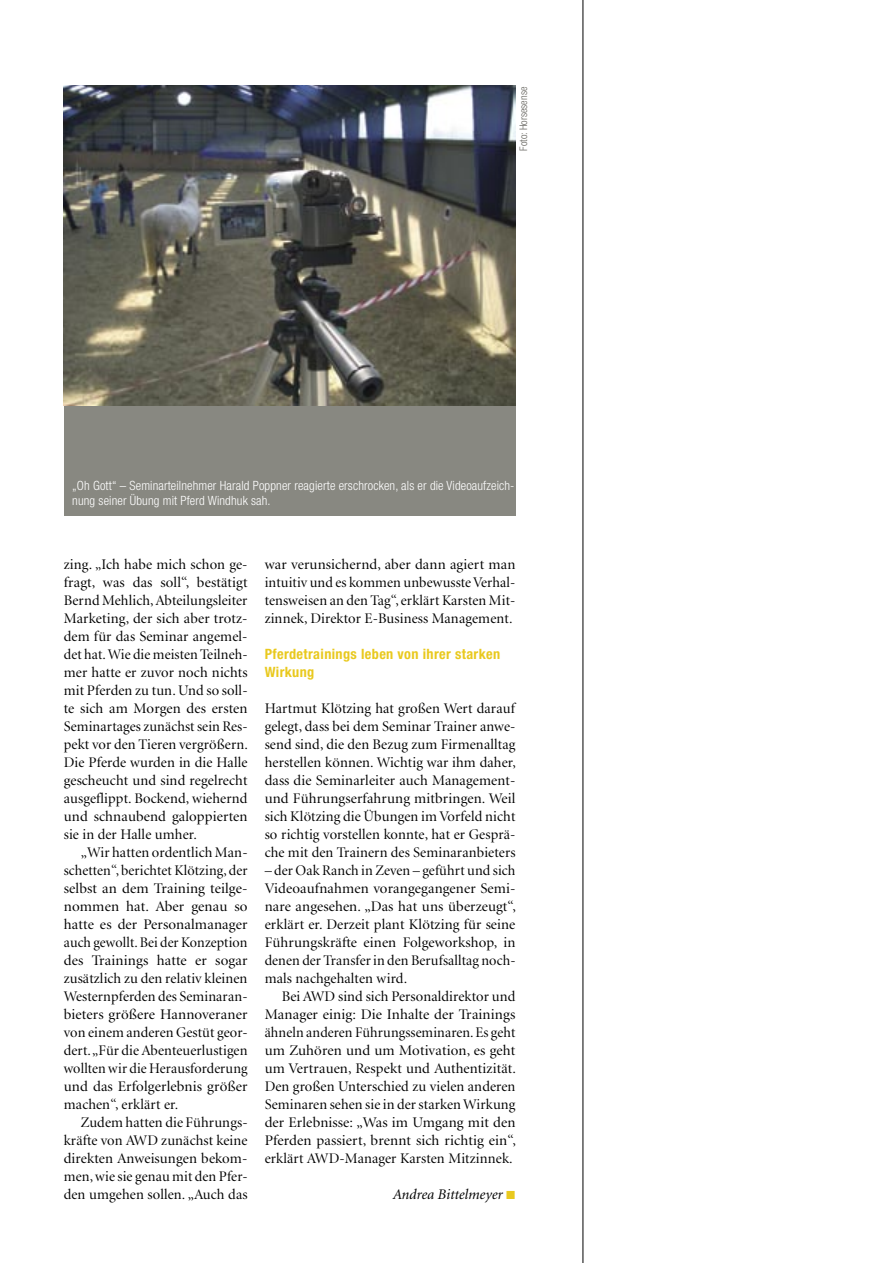
<style>
.page{position:relative;width:893px;height:1263px;background:#fff}
.page>*{position:absolute;margin:0;border:0;box-sizing:border-box;transform-origin:0 0}
.t1{font:14.7px/18px "Minion Display";letter-spacing:.01em;color:#000;text-align:justify}
.t2{font:italic 14.7px "Minion";color:#000}
.t3{font:700 condensed 14.25px/18px "Helvetica Neue LT";letter-spacing:.025em;color:#e9c91e}
.t4{font:300 condensed 12.75px/15px "Helvetica Neue LT";letter-spacing:.01em;color:#fff}
.t5{font:300 condensed 10.5px "Helvetica Neue LT";color:#63625c}
</style>
<div class="page">
<div style="left:64px;top:394px;width:452px;height:121px;background:#888881"></div>
<img style="left:64px;top:85px;width:452px;height:321px">
<hr style="left:583px;top:0;width:1px;height:1263px;background:#000">
<p class="t5" style="left:517px;top:151px;width:65px;rotate:-90deg">Foto: Horsesense</p>
<p class="t4" style="left:72px;top:478px;width:444px">„Oh Gott“ – Seminarteilnehmer Harald Poppner reagierte erschrocken, als er die Videoaufzeich&shy;nung seiner Übung mit Pferd Windhuk sah.</p>
<p class="t1" style="left:64px;top:556px;width:186px">zing. „Ich habe mich schon ge&shy;fragt, was das soll“, bestätigt Bernd Mehlich, Abteilungsleiter Marketing, der sich aber trotz&shy;dem für das Seminar angemel&shy;det hat. Wie die meisten Teilneh&shy;mer hatte er zuvor noch nichts mit Pferden zu tun. Und so soll&shy;te sich am Morgen des ersten Seminartages zunächst sein Res&shy;pekt vor den Tieren vergrößern.<br>Die Pferde wurden in die Halle gescheucht und sind regelrecht ausgeflippt. Bockend, wiehernd und schnaubend galoppierten sie in der Halle umher.</p>
<p class="t1" style="left:64px;top:844px;width:185px;text-indent:17px">„Wir hatten ordentlich Man&shy;schetten“, berichtet Klötzing, der selbst an dem Training teilge&shy;nommen hat. Aber genau so hatte es der Personalmanager auch gewollt. Bei der Konzeption des Trainings hatte er sogar zusätzlich zu den relativ kleinen Westernpferden des Seminaran&shy;bieters größere Hannoveraner von einem anderen Gestüt geor&shy;dert. „Für die Abenteuerlustigen wollten wir die Herausforderung und das Erfolgerlebnis größer machen“, erklärt er.</p>
<p class="t1" style="left:64px;top:1114px;width:185px;text-indent:17px">Zudem hatten die Führungs&shy;kräfte von AWD zunächst keine direkten Anweisungen bekom&shy;men, wie sie genau mit den Pfer&shy;den umgehen sollen. „Auch das</p>
<p class="t1" style="left:265px;top:556px;width:252px">war verunsichernd, aber dann agiert man intuitiv und es kommen unbewusste Verhal&shy;tensweisen an den Tag“, erklärt Karsten Mit&shy;zinnek, Direktor E-Business Management.</p>
<p class="t3" style="left:265px;top:645px;width:237px">Pferdetrainings leben von ihrer starken<br>Wirkung</p>
<p class="t1" style="left:265px;top:700px;width:253px">Hartmut Klötzing hat großen Wert darauf gelegt, dass bei dem Seminar Trainer anwe&shy;send sind, die den Bezug zum Firmenalltag herstellen können. Wichtig war ihm daher, dass die Seminarleiter auch Management&shy;und Führungserfahrung mitbringen. Weil sich Klötzing die Übungen im Vorfeld nicht so richtig vorstellen konnte, hat er Gesprä&shy;che mit den Trainern des Seminaranbieters</p>
<p class="t1" style="left:265px;top:862px;width:253px">– der Oak Ranch in Zeven – geführt und sich Videoaufnahmen vorangegangener Semi&shy;nare angesehen. „Das hat uns überzeugt“, erklärt er. Derzeit plant Klötzing für seine Führungskräfte einen Folgeworkshop, in denen der Transfer in den Berufsalltag noch&shy;mals nachgehalten wird.</p>
<p class="t1" style="left:265px;top:988px;width:253px;text-indent:17px">Bei AWD sind sich Personaldirektor und Manager einig: Die Inhalte der Trainings ähneln anderen Führungsseminaren. Es geht um Zuhören und um Motivation, es geht um Vertrauen, Respekt und Authentizität.<br>Den großen Unterschied zu vielen anderen Seminaren sehen sie in der starken Wirkung der Erlebnisse: „Was im Umgang mit den Pferden passiert, brennt sich richtig ein“, erklärt AWD-Manager Karsten Mitzinnek.</p>
<p class="t2" style="left:392px;top:1187px;width:111px">Andrea Bittelmeyer</p>
</div>
